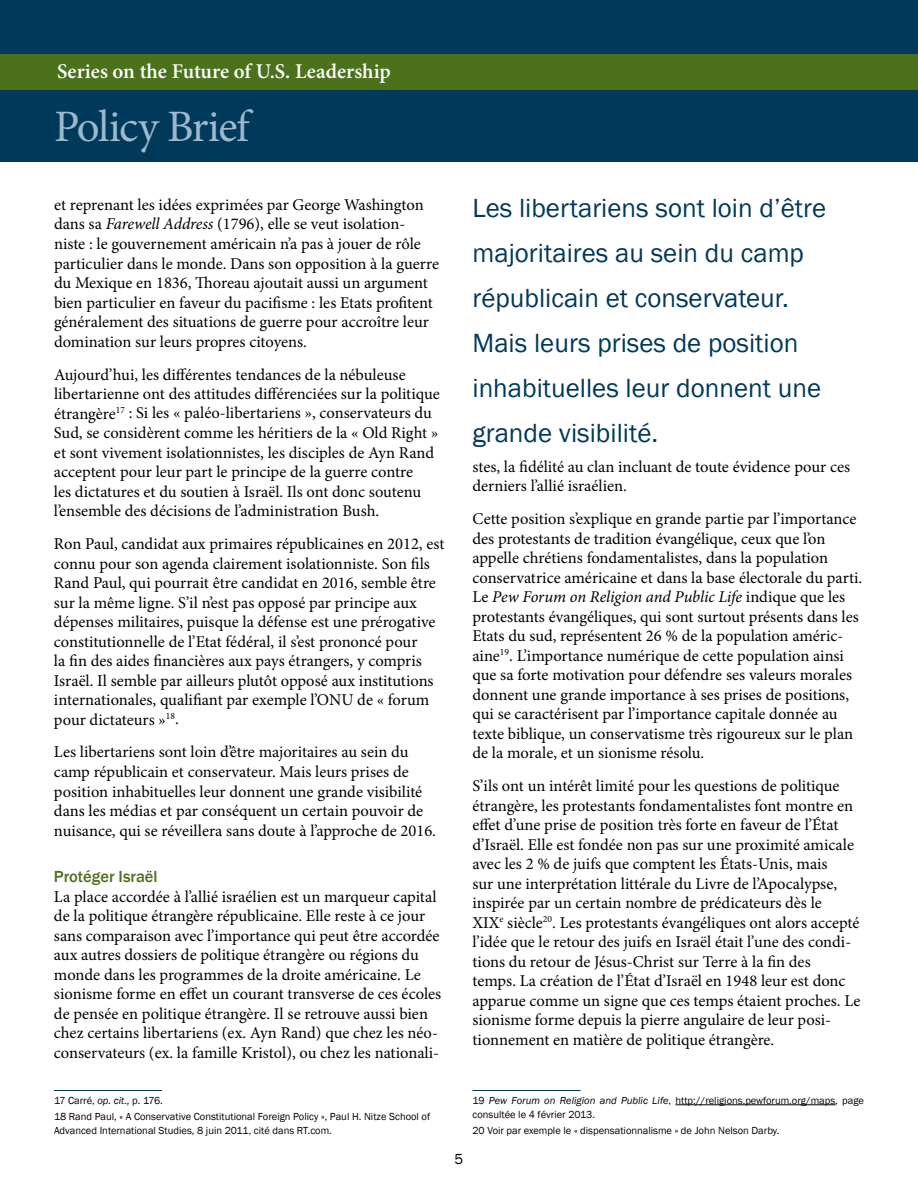
<style>
.page{position:relative;width:918px;height:1188px;background:#fff}
.page>*{position:absolute;margin:0;border:0;box-sizing:border-box;transform-origin:0 0}
.t1{font:45px "Minion Pro";letter-spacing:-.035em;color:#9cb9ce}
.t2{font:27px/45px "Franklin Gothic";color:#00395a}
.t3{font:600 21px "Minion Pro";color:#fff}
.t4{font:16.5px/19.5px "Minion Pro";color:#000}
.t5{font:500 16.5px "Franklin Gothic";color:#4b711d}
.t6{font:15px "Franklin Gothic";color:#000}
.t7{font:10.5px/16.5px "Franklin Gothic";color:#000}
.s1{font-style:italic}
</style>
<div class="page">
<div style="left:0;top:0;width:918px;height:162px;background:#00395a"></div>
<div style="left:0;top:54px;width:918px;height:36px;background:#4b711d"></div>
<hr style="left:54px;top:1090px;width:108px;height:1px;background:#00395a">
<hr style="left:472px;top:1090px;width:108px;height:1px;background:#00395a">
<hr style="left:675px;top:1105px;width:160px;height:1px;background:#000">
<p class="t3" style="left:57px;top:57px;width:335px">Series on the Future of U.S. Leadership</p>
<h1 class="t1" style="left:54px;top:96px;width:197px">Policy Brief</h1>
<p class="t4" style="left:54px;top:195px;width:387px">et reprenant les idées exprimées par George Washington dans sa <span class="s1">Farewell Address</span> (1796), elle se veut isolation&shy;niste : le gouvernement américain n’a pas à jouer de rôle particulier dans le monde. Dans son opposition à la guerre du Mexique en 1836, Thoreau ajoutait aussi un argument bien particulier en faveur du pacifisme : les Etats profitent généralement des situations de guerre pour accroître leur domination sur leurs propres citoyens.</p>
<p class="t4" style="left:54px;top:365px;width:387px">Aujourd’hui, les différentes tendances de la nébuleuse libertarienne ont des attitudes différenciées sur la politique étrangère<sup>17</sup> : Si les « paléo-libertariens », conservateurs du Sud, se considèrent comme les héritiers de la « Old Right » et sont vivement isolationnistes, les disciples de Ayn Rand acceptent pour leur part le principe de la guerre contre<br>les dictatures et du soutien à Israël. Ils ont donc soutenu l’ensemble des décisions de l’administration Bush.</p>
<p class="t4" style="left:54px;top:534px;width:392px">Ron Paul, candidat aux primaires républicaines en 2012, est connu pour son agenda clairement isolationniste. Son fils Rand Paul, qui pourrait être candidat en 2016, semble être sur la même ligne. S’il n’est pas opposé par principe aux dépenses militaires, puisque la défense est une prérogative constitutionnelle de l’Etat fédéral, il s’est prononcé pour<br>la fin des aides financières aux pays étrangers, y compris Israël. Il semble par ailleurs plutôt opposé aux institutions internationales, qualifiant par exemple l’ONU de « forum pour dictateurs »<sup>18</sup>.</p>
<p class="t4" style="left:54px;top:743px;width:384px">Les libertariens sont loin d’être majoritaires au sein du camp républicain et conservateur. Mais leurs prises de position inhabituelles leur donnent une grande visibilité dans les médias et par conséquent un certain pouvoir de nuisance, qui se réveillera sans doute à l’approche de 2016.</p>
<p class="t5" style="left:54px;top:866px;width:105px">Protéger Israël</p>
<p class="t4" style="left:54px;top:887px;width:389px">La place accordée à l’allié israélien est un marqueur capital de la politique étrangère républicaine. Elle reste à ce jour sans comparaison avec l’importance qui peut être accordée aux autres dossiers de politique étrangère ou régions du monde dans les programmes de la droite américaine. Le sionisme forme en effet un courant transverse de ces écoles de pensée en politique étrangère. Il se retrouve aussi bien chez certains libertariens (ex. Ayn Rand) que chez les néo&shy;conservateurs (ex. la famille Kristol), ou chez les nationali-</p>
<p class="t7" style="left:54px;top:1092px;width:378px">17 Carré, <span class="s1">op. cit.,</span> p. 176.<br>18 Rand Paul, « A Conservative Constitutional Foreign Policy », Paul H. Nitze School of</p>
<p class="t7" style="left:54px;top:1122px;width:279px">Advanced International Studies, 8 juin 2011, cité dans RT.com.</p>
<h2 class="t2" style="left:472px;top:186px;width:355px">Les libertariens sont loin d’être majoritaires au sein du camp républicain et conservateur.<br>Mais leurs prises de position inhabituelles leur donnent une grande visibilité.</h2>
<p class="t4" style="left:472px;top:457px;width:379px">stes, la fidélité au clan incluant de toute évidence pour ces derniers l’allié israélien.</p>
<p class="t4" style="left:472px;top:509px;width:391px">Cette position s’explique en grande partie par l’importance des protestants de tradition évangélique, ceux que l’on appelle chrétiens fondamentalistes, dans la population conservatrice américaine et dans la base électorale du parti.<br>Le <span class="s1">Pew Forum on Religion and Public Life</span> indique que les protestants évangéliques, qui sont surtout présents dans les Etats du sud, représentent 26 % de la population améric&shy;aine<sup>19</sup>. L’importance numérique de cette population ainsi que sa forte motivation pour défendre ses valeurs morales donnent une grande importance à ses prises de positions, qui se caractérisent par l’importance capitale donnée au texte biblique, un conservatisme très rigoureux sur le plan de la morale, et un sionisme résolu.</p>
<p class="t4" style="left:472px;top:776px;width:389px">S’ils ont un intérêt limité pour les questions de politique étrangère, les protestants fondamentalistes font montre en effet d’une prise de position très forte en faveur de l’État d’Israël. Elle est fondée non pas sur une proximité amicale avec les 2 % de juifs que comptent les États-Unis, mais<br>sur une interprétation littérale du Livre de l’Apocalypse, inspirée par un certain nombre de prédicateurs dès le<br>XIX<sup>e</sup> siècle<sup>20</sup>. Les protestants évangéliques ont alors accepté l’idée que le retour des juifs en Israël était l’une des condi&shy;tions du retour de Jésus-Christ sur Terre à la fin des<br>temps. La création de l’État d’Israël en 1948 leur est donc apparue comme un signe que ces temps étaient proches. Le sionisme forme depuis la pierre angulaire de leur posi&shy;tionnement en matière de politique étrangère.</p>
<p class="t6" style="left:455px;top:1150px;width:10px">5</p>
<p class="t7" style="left:472px;top:1094px;width:393px;line-height:13.5px">19 <span class="s1">Pew Forum on Religion and Public Life</span>, http://religions.pewforum.org/maps, page consultée le 4 février 2013.</p>
<p class="t7" style="left:472px;top:1122px;width:308px">20 Voir par exemple le « dispensationnalisme » de John Nelson Darby.</p>
</div>
